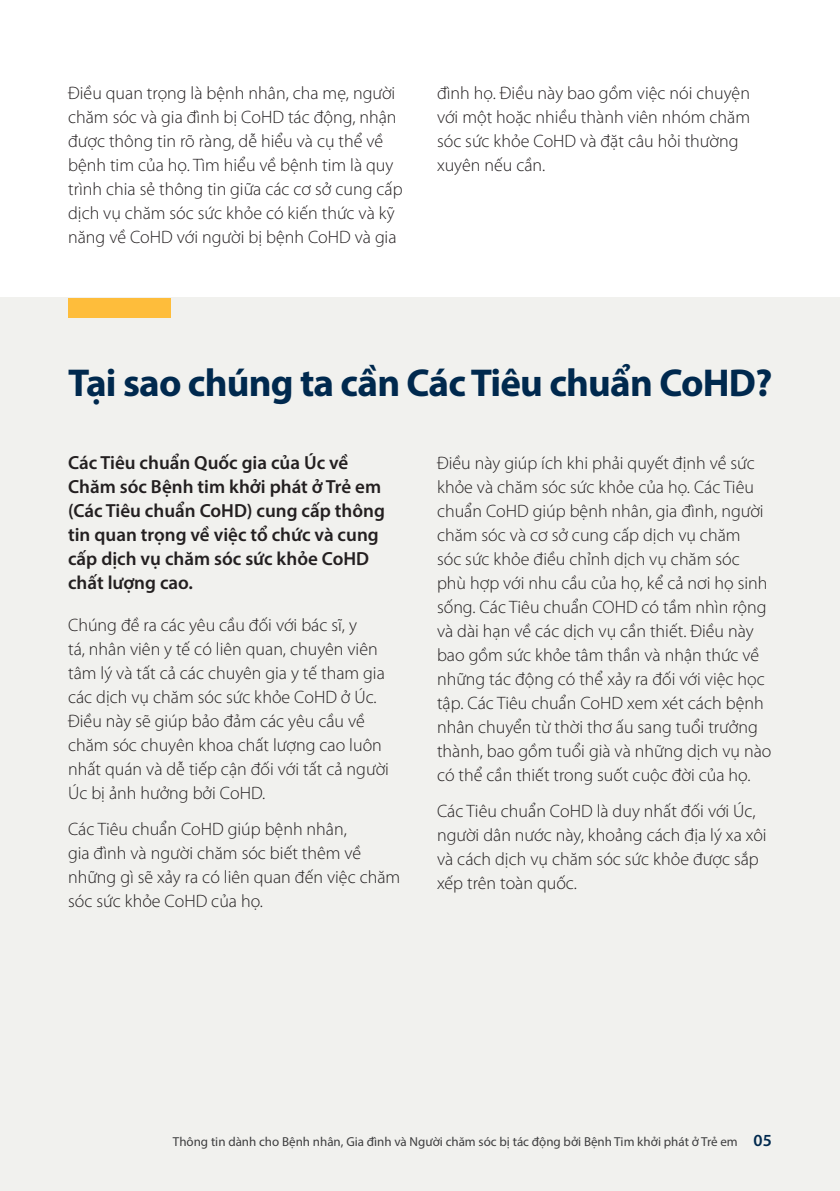
<style>
.page{position:relative;width:840px;height:1191px;background:#fff}
.page>*{position:absolute;margin:0;border:0;box-sizing:border-box;transform-origin:0 0}
.Summary_headings{font:700 39px "Myriad Pro";letter-spacing:-.02em;color:#00294e}
.Standfirst{font:600 19px/24px "Myriad Pro";color:#231f20}
.Body_copy__9_12pt{font:300 18px/24px "Myriad Pro";color:#231f20}
.t1{font:13px "Myriad Pro";color:#3e3e3f}
.s1{font-weight:600;font-size:17px;color:#00294e}
</style>
<div class="page">
<div style="left:0;top:298px;width:839px;height:893px;background:#f1f1ee"></div>
<div style="left:68px;top:298px;width:102px;height:19px;background:#febd3b"></div>
<p class="Body_copy__9_12pt" style="left:68px;top:81px;width:336px">Điều quan trọng là bệnh nhân, cha mẹ, người chăm sóc và gia đình bị CoHD tác động, nhận được thông tin rõ ràng, dễ hiểu và cụ thể về bệnh tim của họ. Tìm hiểu về bệnh tim là quy trình chia sẻ thông tin giữa các cơ sở cung cấp dịch vụ chăm sóc sức khỏe có kiến thức và kỹ năng về CoHD với người bị bệnh CoHD và gia</p>
<p class="Body_copy__9_12pt" style="left:437px;top:81px;width:314px">đình họ. Điều này bao gồm việc nói chuyện với một hoặc nhiều thành viên nhóm chăm sóc sức khỏe CoHD và đặt câu hỏi thường xuyên nếu cần.</p>
<p class="Summary_headings" style="left:68px;top:358px;width:705px">Tại sao chúng ta cần Các Tiêu chuẩn CoHD?</p>
<p class="Standfirst" style="left:68px;top:449px;width:318px">Các Tiêu chuẩn Quốc gia của Úc về<br>Chăm sóc Bệnh tim khởi phát ở Trẻ em (Các Tiêu chuẩn CoHD) cung cấp thông tin quan trọng về việc tổ chức và cung cấp dịch vụ chăm sóc sức khỏe CoHD chất lượng cao.</p>
<p class="Body_copy__9_12pt" style="left:68px;top:612px;width:322px">Chúng đề ra các yêu cầu đối với bác sĩ, y<br>tá, nhân viên y tế có liên quan, chuyên viên tâm lý và tất cả các chuyên gia y tế tham gia các dịch vụ chăm sóc sức khỏe CoHD ở Úc.<br>Điều này sẽ giúp bảo đảm các yêu cầu về chăm sóc chuyên khoa chất lượng cao luôn nhất quán và dễ tiếp cận đối với tất cả người Úc bị ảnh hưởng bởi CoHD.</p>
<p class="Body_copy__9_12pt" style="left:68px;top:816px;width:333px">Các Tiêu chuẩn CoHD giúp bệnh nhân,<br>gia đình và người chăm sóc biết thêm về những gì sẽ xảy ra có liên quan đến việc chăm sóc sức khỏe CoHD của họ.</p>
<p class="Body_copy__9_12pt" style="left:437px;top:450px;width:336px">Điều này giúp ích khi phải quyết định về sức khỏe và chăm sóc sức khỏe của họ. Các Tiêu chuẩn CoHD giúp bệnh nhân, gia đình, người chăm sóc và cơ sở cung cấp dịch vụ chăm<br>sóc sức khỏe điều chỉnh dịch vụ chăm sóc phù hợp với nhu cầu của họ, kể cả nơi họ sinh sống. Các Tiêu chuẩn COHD có tầm nhìn rộng và dài hạn về các dịch vụ cần thiết. Điều này bao gồm sức khỏe tâm thần và nhận thức về những tác động có thể xảy ra đối với việc học tập. Các Tiêu chuẩn CoHD xem xét cách bệnh nhân chuyển từ thời thơ ấu sang tuổi trưởng thành, bao gồm tuổi già và những dịch vụ nào có thể cần thiết trong suốt cuộc đời của họ.</p>
<p class="Body_copy__9_12pt" style="left:437px;top:798px;width:331px">Các Tiêu chuẩn CoHD là duy nhất đối với Úc, người dân nước này, khoảng cách địa lý xa xôi và cách dịch vụ chăm sóc sức khỏe được sắp xếp trên toàn quốc.</p>
<p class="t1" style="left:173px;top:1133px;width:600px">Thông tin dành cho Bệnh nhân, Gia đình và Người chăm sóc bị tác động bởi Bệnh Tim khởi phát ở Trẻ em <span class="s1">05</span></p>
</div>
